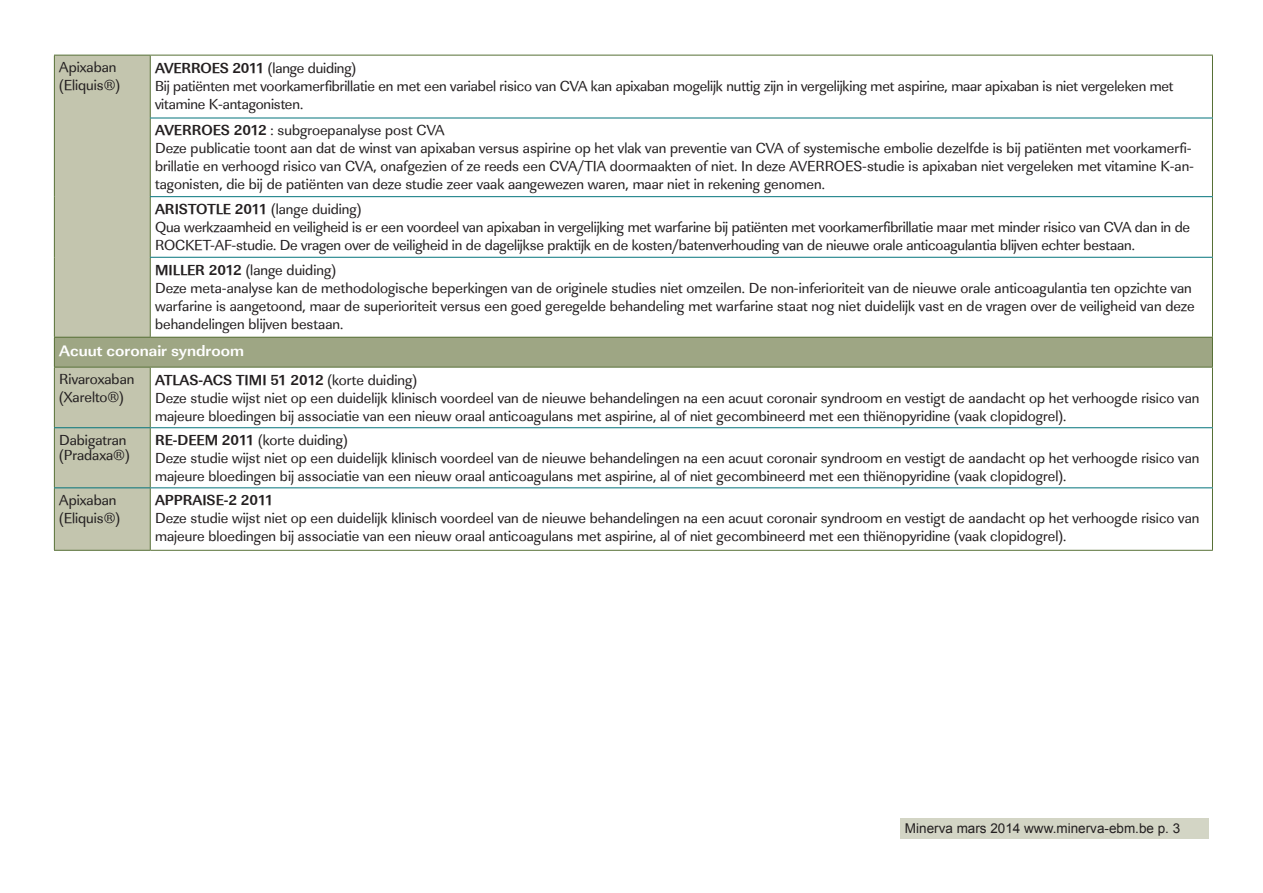
<style>
.page{position:relative;width:1263px;height:893px;background:#fff}
.page>*{position:absolute;margin:0;border:0;box-sizing:border-box;transform-origin:0 0}
.t1{font:700 15.6px "Linear Std";color:#fff;scale:1.05 1}
.t2{font:15px/18px "Linear Std";color:#231f20}
.t3{font:700 15px "Linear Std";color:#231f20}
.t4{font:13.5px "Arial";color:#231f20}
.s1{font-weight:700}
.s2{font-weight:400}
</style>
<div class="page">
<div style="left:55px;top:56px;width:95px;height:494px;background:#c3c5ae"></div>
<svg style="left:151px;top:117px;width:1061px;height:433px"></svg>
<div style="left:54px;top:337px;width:1158px;height:30px;background:#9ea684"></div>
<hr style="left:54px;top:55px;width:96px;height:1px;background:#577036">
<hr style="left:54px;top:55px;width:1px;height:63px;background:#577036">
<hr style="left:54px;top:118px;width:1px;height:79px;background:#577036">
<hr style="left:54px;top:197px;width:1px;height:60px;background:#577036">
<hr style="left:54px;top:257px;width:1px;height:80px;background:#577036">
<hr style="left:150px;top:55px;width:1063px;height:1px;background:#577036">
<hr style="left:150px;top:55px;width:1px;height:63px;background:#577036">
<hr style="left:1212px;top:55px;width:1px;height:63px;background:#577036">
<hr style="left:150px;top:118px;width:1px;height:78px;background:#577036">
<hr style="left:1212px;top:118px;width:1px;height:78px;background:#577036">
<hr style="left:150px;top:197px;width:1px;height:60px;background:#577036">
<hr style="left:1212px;top:197px;width:1px;height:60px;background:#577036">
<hr style="left:150px;top:258px;width:1px;height:79px;background:#577036">
<hr style="left:1212px;top:258px;width:1px;height:79px;background:#577036">
<hr style="left:54px;top:337px;width:96px;height:1px;background:#577036">
<svg style="left:54px;top:338px;width:1px;height:29px"></svg>
<hr style="left:150px;top:337px;width:1063px;height:1px;background:#577036">
<svg style="left:1212px;top:338px;width:1px;height:29px"></svg>
<hr style="left:150px;top:367px;width:1px;height:60px;background:#577036">
<hr style="left:150px;top:428px;width:1px;height:59px;background:#577036">
<hr style="left:150px;top:488px;width:1px;height:62px;background:#577036">
<hr style="left:54px;top:367px;width:96px;height:1px;background:#577036">
<hr style="left:54px;top:367px;width:1px;height:60px;background:#577036">
<hr style="left:150px;top:367px;width:1063px;height:1px;background:#577036">
<hr style="left:1212px;top:367px;width:1px;height:60px;background:#577036">
<hr style="left:54px;top:428px;width:1px;height:59px;background:#577036">
<hr style="left:1212px;top:428px;width:1px;height:59px;background:#577036">
<hr style="left:54px;top:488px;width:1px;height:62px;background:#577036">
<hr style="left:1212px;top:488px;width:1px;height:62px;background:#577036">
<hr style="left:54px;top:550px;width:96px;height:1px;background:#577036">
<hr style="left:150px;top:550px;width:1063px;height:1px;background:#577036">
<hr style="left:150px;top:118px;width:1063px;height:1px;background:#04747c">
<hr style="left:150px;top:196px;width:1063px;height:1px;background:#04747c">
<hr style="left:150px;top:257px;width:1063px;height:1px;background:#04747c">
<hr style="left:54px;top:427px;width:96px;height:1px;background:#04747c">
<hr style="left:150px;top:427px;width:1063px;height:1px;background:#04747c">
<hr style="left:54px;top:487px;width:96px;height:1px;background:#04747c">
<hr style="left:150px;top:487px;width:1063px;height:1px;background:#04747c">
<div style="left:901px;top:819px;width:308px;height:20px;background:#d3d5c5"></div>
<p class="t2" style="left:59px;top:59px;width:59px">Apixaban</p>
<p class="t2" style="left:59px;top:77px;width:62px">(Eliquis®)</p>
<p class="t2" style="left:155px;top:59px;width:203px"><span class="s1">AVERROES 2011</span> (lange duiding)</p>
<p class="t2" style="left:155px;top:77px;width:1020px">Bij patiënten met voorkamerfibrillatie en met een variabel risico van CVA kan apixaban mogelijk nuttig zijn in vergelijking met aspirine, maar apixaban is niet vergeleken met vitamine K-antagonisten.</p>
<p class="t2" style="left:155px;top:122px;width:291px"><span class="s1">AVERROES 2012</span> : subgroepanalyse post CVA</p>
<p class="t2" style="left:155px;top:140px;width:1040px">Deze publicatie toont aan dat de winst van apixaban versus aspirine op het vlak van preventie van CVA of systemische embolie dezelfde is bij patiënten met voorkamerfi&shy;brillatie en verhoogd risico van CVA, onafgezien of ze reeds een CVA/TIA doormaakten of niet. In deze AVERROES-studie is apixaban niet vergeleken met vitamine K-an&shy;tagonisten, die bij de patiënten van deze studie zeer vaak aangewezen waren, maar niet in rekening genomen.</p>
<p class="t2" style="left:155px;top:200px;width:208px"><span class="s1">ARISTOTLE 2011</span> (lange duiding)</p>
<p class="t2" style="left:155px;top:218px;width:1036px">Qua werkzaamheid en veiligheid is er een voordeel van apixaban in vergelijking met warfarine bij patiënten met voorkamerfibrillatie maar met minder risico van CVA dan in de<br>ROCKET-AF-studie. De vragen over de veiligheid in de dagelijkse praktijk en de kosten/batenverhouding van de nieuwe orale anticoagulantia blijven echter bestaan.</p>
<p class="t2" style="left:155px;top:261px;width:182px"><span class="s1">MILLER 2012</span> (lange duiding)</p>
<p class="t2" style="left:155px;top:279px;width:1041px">Deze meta-analyse kan de methodologische beperkingen van de originele studies niet omzeilen. De non-inferioriteit van de nieuwe orale anticoagulantia ten opzichte van warfarine is aangetoond, maar de superioriteit versus een goed geregelde behandeling met warfarine staat nog niet duidelijk vast en de vragen over de veiligheid van deze behandelingen blijven bestaan.</p>
<p class="t1" style="left:59px;top:341px;width:177px">Acuut coronair syndroom</p>
<p class="t2" style="left:59px;top:371px;width:77px">Rivaroxaban (Xarelto®)</p>
<p class="t3" style="left:155px;top:371px;width:263px">ATLAS-ACS TIMI 51 2012 <span class="s2">(korte duiding)</span></p>
<p class="t2" style="left:155px;top:389px;width:1046px">Deze studie wijst niet op een duidelijk klinisch voordeel van de nieuwe behandelingen na een acuut coronair syndroom en vestigt de aandacht op het verhoogde risico van majeure bloedingen bij associatie van een nieuw oraal anticoagulans met aspirine, al of niet gecombineerd met een thiënopyridine (vaak clopidogrel).</p>
<p class="t2" style="left:59px;top:433px;width:72px;line-height:15px">Dabigatran (Pradaxa®)</p>
<p class="t2" style="left:155px;top:431px;width:194px"><span class="s1">RE-DEEM 2011</span> (korte duiding)</p>
<p class="t2" style="left:155px;top:449px;width:1046px">Deze studie wijst niet op een duidelijk klinisch voordeel van de nieuwe behandelingen na een acuut coronair syndroom en vestigt de aandacht op het verhoogde risico van majeure bloedingen bij associatie van een nieuw oraal anticoagulans met aspirine, al of niet gecombineerd met een thiënopyridine (vaak clopidogrel).</p>
<p class="t2" style="left:59px;top:491px;width:59px">Apixaban</p>
<p class="t2" style="left:59px;top:509px;width:62px">(Eliquis®)</p>
<p class="t3" style="left:155px;top:491px;width:120px">APPRAISE-2 2011</p>
<p class="t2" style="left:155px;top:509px;width:1046px">Deze studie wijst niet op een duidelijk klinisch voordeel van de nieuwe behandelingen na een acuut coronair syndroom en vestigt de aandacht op het verhoogde risico van majeure bloedingen bij associatie van een nieuw oraal anticoagulans met aspirine, al of niet gecombineerd met een thiënopyridine (vaak clopidogrel).</p>
<p class="t4" style="left:905px;top:819px;width:277px">Minerva mars 2014 www.minerva-ebm.be p. 3</p>
</div>
